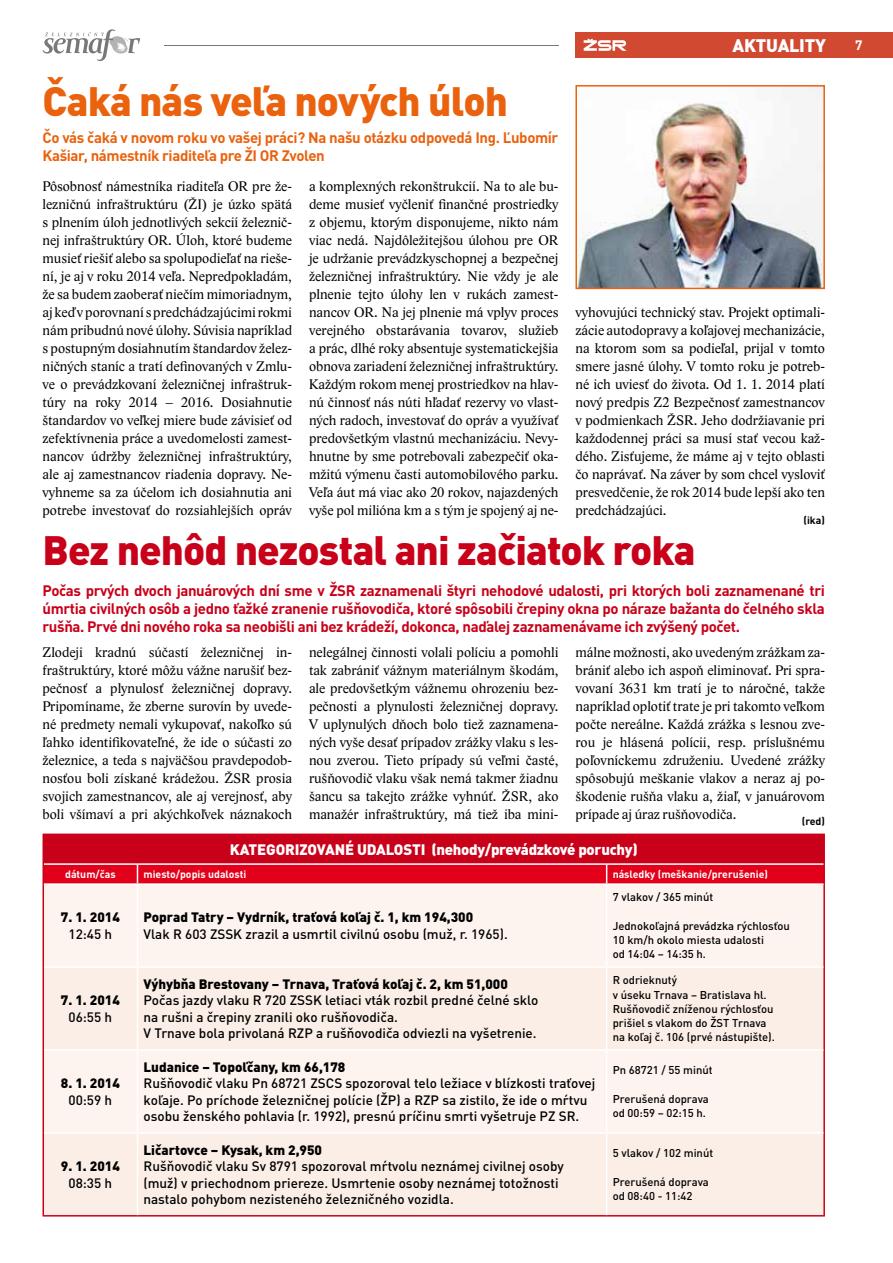
<style>
.page{position:relative;width:893px;height:1263px;background:#fff}
.page>*{position:absolute;margin:0;border:0;box-sizing:border-box;transform-origin:0 0}
.t1{font:900 40.5px "DIN Pro";letter-spacing:-.025em;color:#c90019}
.t2{font:900 40.5px "DIN Pro";letter-spacing:-.025em;color:#ea620e}
.t3{font:900 18px "DIN Pro";color:#fff}
.t4{font:700 15px/18px "DIN Pro";letter-spacing:-.025em;color:#c90019;text-align:justify}
.t5{font:700 15px/18px "DIN Pro";letter-spacing:-.025em;color:#ea620e}
.t6{font:900 15px "DIN Pro";letter-spacing:-.02em;color:#fff}
.t7{font:14.25px/18px "Lido STF";color:#000;text-align:justify}
.t8{font:500 13.5px/16.5px "DIN Pro";color:#000}
.t9{font:900 13.5px "DIN Pro";color:#000}
.t10{font:700 13.5px "DIN Pro";color:#fff}
.t11{font:500 11.25px/14.2px "DIN Pro";color:#000}
.t12{font:700 10.5px "DIN Pro";color:#fff}
.t13{font:700 10.5px "DIN Pro";color:#000}
</style>
<div class="page">
<svg style="left:43px;top:29px;width:97px;height:32px"></svg>
<hr style="left:164px;top:45px;width:394px;height:1px;background:#77787a">
<div style="left:575px;top:32px;width:318px;height:26px;background:#d24931"></div>
<svg style="left:584px;top:39px;width:43px;height:12px"></svg>
<img style="left:578px;top:88px;width:244px;height:198px">
<div style="left:575px;top:85px;width:250px;height:204px;border:2px solid #ea620e"></div>
<div style="left:44px;top:885px;width:779px;height:81px;background:#fdf4f0"></div>
<svg style="left:44px;top:968px;width:779px;height:247px;fill:#fbeee7"></svg>
<hr style="left:43px;top:833px;width:94px;height:2px;background:#c90019">
<hr style="left:137px;top:833px;width:470px;height:2px;background:#c90019">
<hr style="left:607px;top:833px;width:218px;height:2px;background:#c90019">
<hr style="left:823px;top:835px;width:2px;height:29px;background:#c90019">
<hr style="left:823px;top:864px;width:2px;height:20px;background:#c90019">
<hr style="left:43px;top:884px;width:1px;height:83px;background:#c90019">
<hr style="left:823px;top:884px;width:2px;height:83px;background:#c90019">
<hr style="left:43px;top:967px;width:1px;height:83px;background:#c90019">
<hr style="left:823px;top:967px;width:2px;height:83px;background:#c90019">
<hr style="left:43px;top:1050px;width:1px;height:83px;background:#c90019">
<hr style="left:823px;top:1050px;width:2px;height:83px;background:#c90019">
<hr style="left:43px;top:1133px;width:1px;height:82px;background:#c90019">
<hr style="left:823px;top:1133px;width:2px;height:82px;background:#c90019">
<hr style="left:43px;top:1215px;width:94px;height:1px;background:#c90019">
<hr style="left:137px;top:1215px;width:470px;height:1px;background:#c90019">
<hr style="left:607px;top:1215px;width:218px;height:1px;background:#c90019">
<svg style="left:43px;top:835px;width:781px;height:49px;background:#d40820"></svg>
<hr style="left:44px;top:883px;width:93px;height:2px;background:#fff">
<hr style="left:137px;top:883px;width:470px;height:2px;background:#fff">
<hr style="left:137px;top:885px;width:1px;height:81px;background:#fff">
<hr style="left:607px;top:883px;width:216px;height:2px;background:#fff">
<hr style="left:606px;top:885px;width:1px;height:81px;background:#fff">
<hr style="left:137px;top:968px;width:1px;height:81px;background:#fff">
<hr style="left:606px;top:968px;width:1px;height:81px;background:#fff">
<hr style="left:44px;top:1049px;width:93px;height:2px;background:#fff">
<hr style="left:137px;top:1049px;width:470px;height:2px;background:#fff">
<hr style="left:137px;top:1051px;width:1px;height:81px;background:#fff">
<hr style="left:607px;top:1049px;width:216px;height:2px;background:#fff">
<hr style="left:606px;top:1051px;width:1px;height:81px;background:#fff">
<hr style="left:44px;top:1132px;width:93px;height:1px;background:#fff">
<hr style="left:137px;top:1132px;width:470px;height:1px;background:#fff">
<hr style="left:137px;top:1133px;width:1px;height:82px;background:#fff">
<hr style="left:607px;top:1132px;width:216px;height:1px;background:#fff">
<hr style="left:606px;top:1133px;width:1px;height:82px;background:#fff">
<h1 class="t2" style="left:43px;top:74px;width:467px">Čaká nás veľa nových úloh</h1>
<p class="t5" style="left:43px;top:128px;width:517px">Čo vás čaká v novom roku vo vašej práci? Na našu otázku odpovedá I ng. Ľubomír<br>Kašiar, námestník riaditeľa pre ŽI OR Zvolen</p>
<p class="t7" style="left:43px;top:177px;width:251px">Pôsobnosť námestníka riaditeľa OR pre že&shy;lezničnú infraštruktúru (ŽI) je úzko spätá s plnením úloh jednotlivých sekcií železnič&shy;nej infraštruktúry OR. Úloh, ktoré budeme musieť riešiť alebo sa spolupodieľať na rieše&shy;ní, je aj v roku 2014 veľa. Nepredpokladám, že sa budem zaoberať niečím mimoriadnym, aj keď v porovnaní s predchádzajúcimi rokmi nám pribudnú nové úlohy. Súvisia napríklad s postupným dosiahnutím štandardov želez&shy;ničných staníc a tratí definovaných v Zmlu&shy;ve o prevádzkovaní železničnej infraštruk&shy;túry na roky 2014 – 2016. Dosiahnutie štandardov vo veľkej miere bude závisieť od zefektívnenia práce a uvedomelosti zamest&shy;nancov údržby železničnej infraštruktúry, ale aj zamestnancov riadenia dopravy. Ne&shy;vyhneme sa za účelom ich dosiahnutia ani potrebe investovať do rozsiahlejších opráv</p>
<p class="t7" style="left:309px;top:177px;width:251px">a komplexných rekonštrukcií. Na to ale bu&shy;deme musieť vyčleniť finančné prostriedky z objemu, ktorým disponujeme, nikto nám viac nedá. Najdôležitejšou úlohou pre OR je udržanie prevádzkyschopnej a bezpečnej železničnej infraštruktúry. Nie vždy je ale plnenie tejto úlohy len v rukách zamest&shy;nancov OR. Na jej plnenie má vplyv proces verejného obstarávania tovarov, služieb a prác, dlhé roky absentuje systematickejšia obnova zariadení železničnej infraštruktúry.<br>Každým rokom menej prostriedkov na hlav&shy;nú činnosť nás núti hľadať rezervy vo vlast&shy;ných radoch, investovať do opráv a využívať predovšetkým vlastnú mechanizáciu. Nevy&shy;hnutne by sme potrebovali zabezpečiť oka&shy;mžitú výmenu časti automobilového parku.<br>Veľa áut má viac ako 20 rokov, najazdených vyše pol milióna km a s tým je spojený aj ne-</p>
<p class="t3" style="left:732px;top:33px;width:12px">aktuality</p>
<p class="t10" style="left:855px;top:36px;width:9px">7</p>
<p class="t7" style="left:575px;top:304px;width:251px">vyhovujúci technický stav. Projekt optimali&shy;zácie autodopravy a koľajovej mechanizácie, na ktorom som sa podieľal, prijal v tomto smere jasné úlohy. V tomto roku je potreb&shy;né ich uviesť do života. Od 1. 1. 2014 platí nový predpis Z2 Bezpečnosť zamestnancov v podmienkach ŽSR. Jeho dodržiavanie pri každodennej práci sa musí stať vecou kaž&shy;dého. Zisťujeme, že máme aj v tejto oblasti čo naprávať. Na záver by som chcel vysloviť presvedčenie, že rok 2014 bude lepší ako ten predchádzajúci.</p>
<p class="t13" style="left:803px;top:513px;width:23px">(ika)</p>
<h1 class="t1" style="left:43px;top:522px;width:654px">Bez nehôd nezostal ani začiatok roka</h1>
<p class="t4" style="left:43px;top:581px;width:784px">Počas prvých dvoch januárových dní sme v ŽSR zaznamenali štyri nehodové udalosti, pri ktorých boli zaznamenané tri úmrtia civilných osôb a jedno ťažké zranenie rušňovodiča, ktoré spôsobili črepiny okna po náraze bažanta do čelného skla rušňa. Prvé dni nového roka sa neobišli ani bez krádeží, dokonca, naďalej zaznamenávame ich zvýšený počet.</p>
<p class="t7" style="left:43px;top:643px;width:251px">Zlodeji kradnú súčastí železničnej in&shy;fraštruktúry, ktoré môžu vážne narušiť bez&shy;pečnosť a plynulosť železničnej dopravy.<br>Pripomíname, že zberne surovín by uvede&shy;né predmety nemali vykupovať, nakoľko sú ľahko identifikovateľné, že ide o súčasti zo železnice, a teda s najväčšou pravdepodob&shy;nosťou boli získané krádežou. ŽSR prosia svojich zamestnancov, ale aj verejnosť, aby boli všímaví a pri akýchkoľvek náznakoch</p>
<p class="t7" style="left:309px;top:643px;width:251px">nelegálnej činnosti volali políciu a pomohli tak zabrániť vážnym materiálnym škodám, ale predovšetkým vážnemu ohrozeniu bez&shy;pečnosti a plynulosti železničnej dopravy.<br>V uplynulých dňoch bolo tiež zaznamena&shy;ných vyše desať prípadov zrážky vlaku s les&shy;nou zverou. Tieto prípady sú veľmi časté, rušňovodič vlaku však nemá takmer žiadnu šancu sa takejto zrážke vyhnúť. ŽSR, ako manažér infraštruktúry, má tiež iba mini-</p>
<p class="t7" style="left:575px;top:643px;width:251px">málne možnosti, ako uvedeným zrážkam za&shy;brániť alebo ich aspoň eliminovať. Pri spra&shy;vovaní 3631 km tratí je to náročné, takže napríklad oplotiť trate je pri takomto veľkom počte nereálne. Každá zrážka s lesnou zve&shy;rou je hlásená polícii, resp. príslušnému poľovníckemu združeniu. Uvedené zrážky spôsobujú meškanie vlakov a neraz aj po&shy;škodenie rušňa vlaku a, žiaľ, v januárovom prípade aj úraz rušňovodiča.</p>
<p class="t13" style="left:802px;top:814px;width:25px">(red)</p>
<p class="t6" style="left:230px;top:839px;width:56px">Kategorizované</p>
<p class="t6" style="left:357px;top:839px;width:10px">udalosti</p>
<p class="t6" style="left:431px;top:839px;width:208px">(nehody/prevádzkové poruchy)</p>
<p class="t12" style="left:65px;top:867px;width:52px">dátum/čas</p>
<p class="t12" style="left:143px;top:867px;width:104px">miesto/popis udalosti</p>
<p class="t12" style="left:613px;top:867px;width:157px">následky (meškanie/prerušenie)</p>
<p class="t9" style="left:61px;top:908px;width:60px">7. 1. 2014</p>
<p class="t8" style="left:69px;top:925px;width:45px">12:45 h</p>
<p class="t11" style="left:613px;top:890px;width:102px">7 vlakov / 365 minút</p>
<p class="t11" style="left:613px;top:918px;width:179px">Jednokoľajná prevádzka rýchlosťou<br>10 km/h okolo miesta udalosti<br>od 14:04 – 14:35 h.</p>
<p class="t9" style="left:143px;top:908px;width:331px">Poprad Tatry – Vydrník, traťová koľaj č. 1, km 194,300</p>
<p class="t8" style="left:143px;top:925px;width:366px">Vlak R 603 ZSSK zrazil a usmrtil civilnú osobu (muž, r. 1965).</p>
<p class="t9" style="left:61px;top:991px;width:60px">7. 1. 2014</p>
<p class="t8" style="left:69px;top:1008px;width:45px">06:55 h</p>
<p class="t9" style="left:61px;top:1074px;width:60px">8. 1. 2014</p>
<p class="t8" style="left:69px;top:1091px;width:45px">00:59 h</p>
<p class="t9" style="left:61px;top:1157px;width:60px">9. 1. 2014</p>
<p class="t8" style="left:69px;top:1174px;width:45px">08:35 h</p>
<p class="t9" style="left:143px;top:975px;width:366px">Výhybňa Brestovany – Trnava, Traťová koľaj č. 2, km 51,000</p>
<p class="t8" style="left:143px;top:992px;width:396px">Počas jazdy vlaku R 720 ZSSK letiaci vták rozbil predné čelné sklo na rušni a črepiny zranili oko rušňovodiča.<br>V Trnave bola privolaná RZP a rušňovodiča odviezli na vyšetrenie.</p>
<p class="t9" style="left:143px;top:1058px;width:203px">Ludanice – Topoľčany, km 66,178</p>
<p class="t8" style="left:143px;top:1075px;width:453px">Rušňovodič vlaku Pn 68721 ZSCS spozoroval telo ležiace v blízkosti traťovej koľaje. Po príchode železničnej polície (ŽP) a RZP sa zistilo, že ide o mŕtvu osobu ženského pohlavia (r. 1992), presnú príčinu smrti vyšetruje PZ SR.</p>
<p class="t9" style="left:143px;top:1141px;width:180px">Ličartovce – Kysak, km 2,950</p>
<p class="t8" style="left:143px;top:1157px;width:422px">Rušňovodič vlaku Sv 8791 spozoroval mŕtvolu neznámej civilnej osoby (muž) v priechodnom priereze. Usmrtenie osoby neznámej totožnosti nastalo pohybom nezisteného železničného vozidla.</p>
<p class="t11" style="left:613px;top:973px;width:164px">R odrieknutý<br>v úseku Trnava – Bratislava hl.<br>Rušňovodič zníženou rýchlosťou prišiel s vlakom do ŽST Trnava na koľaj č. 106 (prvé nástupište).</p>
<p class="t11" style="left:613px;top:1063px;width:101px">Pn 68721 / 55 minút</p>
<p class="t11" style="left:613px;top:1091px;width:98px">Prerušená doprava od 00:59 – 02:15 h.</p>
<p class="t11" style="left:613px;top:1145px;width:102px">5 vlakov / 102 minút</p>
<p class="t11" style="left:613px;top:1174px;width:98px">Prerušená doprava od 08:40 - 11:42</p>
</div>
